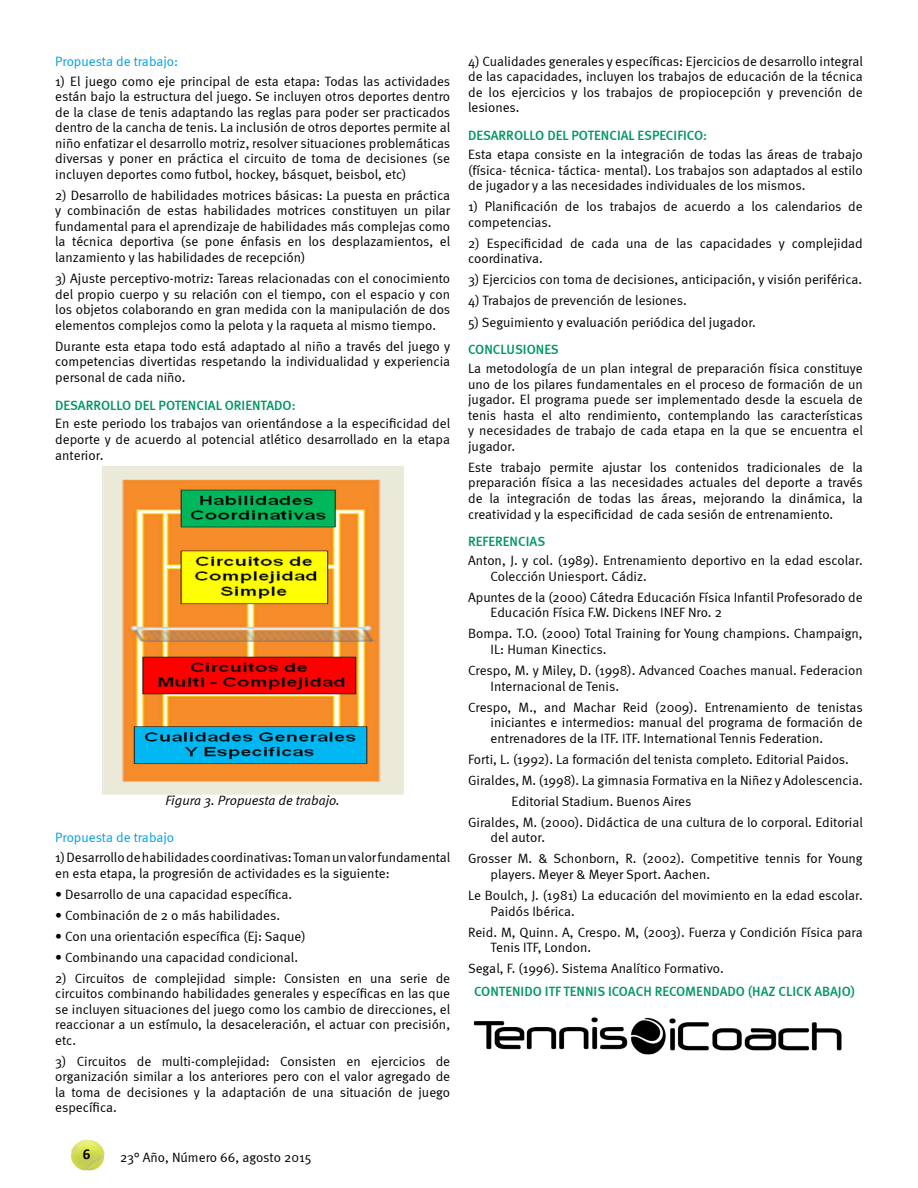
<style>
.page{position:relative;width:918px;height:1188px;background:#fff}
.page>*{position:absolute;margin:0;border:0;box-sizing:border-box;transform-origin:0 0}
.t1{font:700 15px "Calibri";color:#000}
.t2{font:13.5px/15.6px "Meta Normal";color:#000;text-align:justify}
.t3{font:13.5px "Meta Medium LF";color:#00975f}
.t4{font:13.5px "Meta Normal";letter-spacing:-.005em;color:#009fe3}
.t5{font:italic 13.5px "Meta Normal";color:#000}
</style>
<div class="page">
<img style="left:70px;top:1139px;width:35px;height:32px">
<img style="left:473px;top:1017px;width:369px;height:38px">
<img style="left:102px;top:466px;width:302px;height:328px">
<p class="t4" style="left:55px;top:53px;width:124px">Propuesta de trabajo:</p>
<p class="t2" style="left:55px;top:73px;width:397px">1) El juego como eje principal de esta etapa: Todas las actividades están bajo la estructura del juego. Se incluyen otros deportes dentro de la clase de tenis adaptando las reglas para poder ser practicados dentro de la cancha de tenis. La inclusión de otros deportes permite al niño enfatizar el desarrollo motriz, resolver situaciones problemáticas diversas y poner en práctica el circuito de toma de decisiones (se incluyen deportes como futbol, hockey, básquet, beisbol, etc)</p>
<p class="t2" style="left:55px;top:187px;width:397px">2) Desarrollo de habilidades motrices básicas: La puesta en práctica y combinación de estas habilidades motrices constituyen un pilar fundamental para el aprendizaje de habilidades más complejas como la técnica deportiva (se pone énfasis en los desplazamientos, el lanzamiento y las habilidades de recepción)</p>
<p class="t2" style="left:55px;top:270px;width:397px">3) Ajuste perceptivo-motriz: Tareas relacionadas con el conocimiento del propio cuerpo y su relación con el tiempo, con el espacio y con los objetos colaborando en gran medida con la manipulación de dos elementos complejos como la pelota y la raqueta al mismo tiempo.</p>
<p class="t2" style="left:55px;top:338px;width:397px">Durante esta etapa todo está adaptado al niño a través del juego y competencias divertidas respetando la individualidad y experiencia personal de cada niño.</p>
<p class="t3" style="left:55px;top:397px;width:242px">DESARROLLO DEL POTENCIAL ORIENTADO:</p>
<p class="t2" style="left:55px;top:416px;width:397px">En este periodo los trabajos van orientándose a la especificidad del deporte y de acuerdo al potencial atlético desarrollado en la etapa anterior.</p>
<p class="t5" style="left:165px;top:793px;width:176px">Figura 3. Propuesta de trabajo.</p>
<p class="t4" style="left:55px;top:830px;width:120px">Propuesta de trabajo</p>
<p class="t2" style="left:55px;top:849px;width:397px">1) Desarrollo de habilidades coordinativas: Toman un valor fundamental en esta etapa, la progresión de actividades es la siguiente:</p>
<p class="t2" style="left:55px;top:886px;width:239px">• Desarrollo de una capacidad específica.</p>
<p class="t2" style="left:55px;top:907px;width:226px">• Combinación de 2 o más habilidades.</p>
<p class="t2" style="left:55px;top:928px;width:252px">• Con una orientación específica (Ej: Saque)</p>
<p class="t2" style="left:55px;top:949px;width:244px">• Combinando una capacidad condicional.</p>
<p class="t2" style="left:55px;top:970px;width:397px">2) Circuitos de complejidad simple: Consisten en una serie de circuitos combinando habilidades generales y específicas en las que se incluyen situaciones del juego como los cambio de direcciones, el reaccionar a un estímulo, la desaceleración, el actuar con precisión, etc.</p>
<p class="t2" style="left:55px;top:1053px;width:396px">3) Circuitos de multi-complejidad: Consisten en ejercicios de organización similar a los anteriores pero con el valor agregado de la toma de decisiones y la adaptación de una situación de juego específica.</p>
<p class="t1" style="left:83px;top:1143px;width:9px">6</p>
<p class="t2" style="left:120px;top:1149px;width:193px">23° Año, Número 66, agosto 2015</p>
<p class="t2" style="left:468px;top:53px;width:396px">4) Cualidades generales y específicas: Ejercicios de desarrollo integral de las capacidades, incluyen los trabajos de educación de la técnica de los ejercicios y los trabajos de propiocepción y prevención de lesiones.</p>
<p class="t3" style="left:468px;top:128px;width:241px">DESARROLLO DEL POTENCIAL ESPECIFICO:</p>
<p class="t2" style="left:468px;top:147px;width:396px">Esta etapa consiste en la integración de todas las áreas de trabajo (física- técnica- táctica- mental). Los trabajos son adaptados al estilo de jugador y a las necesidades individuales de los mismos.</p>
<p class="t2" style="left:468px;top:199px;width:396px">1) Planificación de los trabajos de acuerdo a los calendarios de competencias.</p>
<p class="t2" style="left:468px;top:235px;width:396px">2) Especificidad de cada una de las capacidades y complejidad coordinativa.</p>
<p class="t2" style="left:468px;top:272px;width:395px">3) Ejercicios con toma de decisiones, anticipación, y visión periférica.</p>
<p class="t2" style="left:468px;top:293px;width:220px">4) Trabajos de prevención de lesiones.</p>
<p class="t2" style="left:468px;top:314px;width:289px">5) Seguimiento y evaluación periódica del jugador.</p>
<p class="t3" style="left:468px;top:342px;width:92px">CONCLUSIONES</p>
<p class="t2" style="left:468px;top:361px;width:396px">La metodología de un plan integral de preparación física constituye uno de los pilares fundamentales en el proceso de formación de un jugador. El programa puede ser implementado desde la escuela de tenis hasta el alto rendimiento, contemplando las características y necesidades de trabajo de cada etapa en la que se encuentra el jugador.</p>
<p class="t2" style="left:468px;top:459px;width:396px">Este trabajo permite ajustar los contenidos tradicionales de la preparación física a las necesidades actuales del deporte a través de la integración de todas las áreas, mejorando la dinámica, la creatividad y la especificidad de cada sesión de entrenamiento.</p>
<p class="t3" style="left:468px;top:534px;width:79px">REFERENCIAS</p>
<p class="t2" style="left:491px;top:553px;width:374px;text-indent:-23px">Anton, J. y col. (1989). Entrenamiento deportivo en la edad escolar.<br>Colección Uniesport. Cádiz.</p>
<p class="t2" style="left:491px;top:589px;width:374px;text-indent:-23px">Apuntes de la (2000) Cátedra Educación Física Infantil Profesorado de<br>Educación Física F.W. Dickens INEF Nro. 2</p>
<p class="t2" style="left:491px;top:626px;width:374px;text-indent:-23px">Bompa. T.O. (2000) Total Training for Young champions. Champaign,<br>IL: Human Kinectics.</p>
<p class="t2" style="left:491px;top:662px;width:374px;text-indent:-23px">Crespo, M. y Miley, D. (1998). Advanced Coaches manual. Federacion<br>Internacional de Tenis.</p>
<p class="t2" style="left:491px;top:699px;width:374px;text-indent:-23px">Crespo, M., and Machar Reid (2009). Entrenamiento de tenistas iniciantes e intermedios: manual del programa de formación de entrenadores de la ITF. ITF. International Tennis Federation.</p>
<p class="t2" style="left:468px;top:751px;width:382px">Forti, L. (1992). La formación del tenista completo. Editorial Paidos.</p>
<p class="t2" style="left:468px;top:772px;width:396px">Giraldes, M. (1998). La gimnasia Formativa en la Niñez y Adolescencia.</p>
<p class="t2" style="left:512px;top:793px;width:181px">Editorial Stadium. Buenos Aires</p>
<p class="t2" style="left:468px;top:814px;width:396px">Giraldes, M. (2000). Didáctica de una cultura de lo corporal. Editorial</p>
<p class="t2" style="left:468px;top:827px;width:396px;line-height:21px;text-indent:23px">del autor.<br>Grosser M. &amp; Schonborn, R. (2002). Competitive tennis for Young</p>
<p class="t2" style="left:468px;top:864px;width:396px;line-height:21px;text-indent:23px">players. Meyer &amp; Meyer Sport. Aachen.<br>Le Boulch, J. (1981) La educación del movimiento en la edad escolar.</p>
<p class="t2" style="left:468px;top:900px;width:396px;line-height:21px;text-indent:23px">Paidós Ibérica.<br>Reid. M, Quinn. A, Crespo. M, (2003). Fuerza y Condición Física para</p>
<p class="t2" style="left:468px;top:937px;width:257px;line-height:21px;text-indent:23px">Tenis ITF, London.<br>Segal, F. (1996). Sistema Analítico Formativo.</p>
<p class="t3" style="left:474px;top:984px;width:382px">CONTENIDO ITF TENNIS ICOACH RECOMENDADO (HAZ CLICK ABAJO)</p>
</div>
